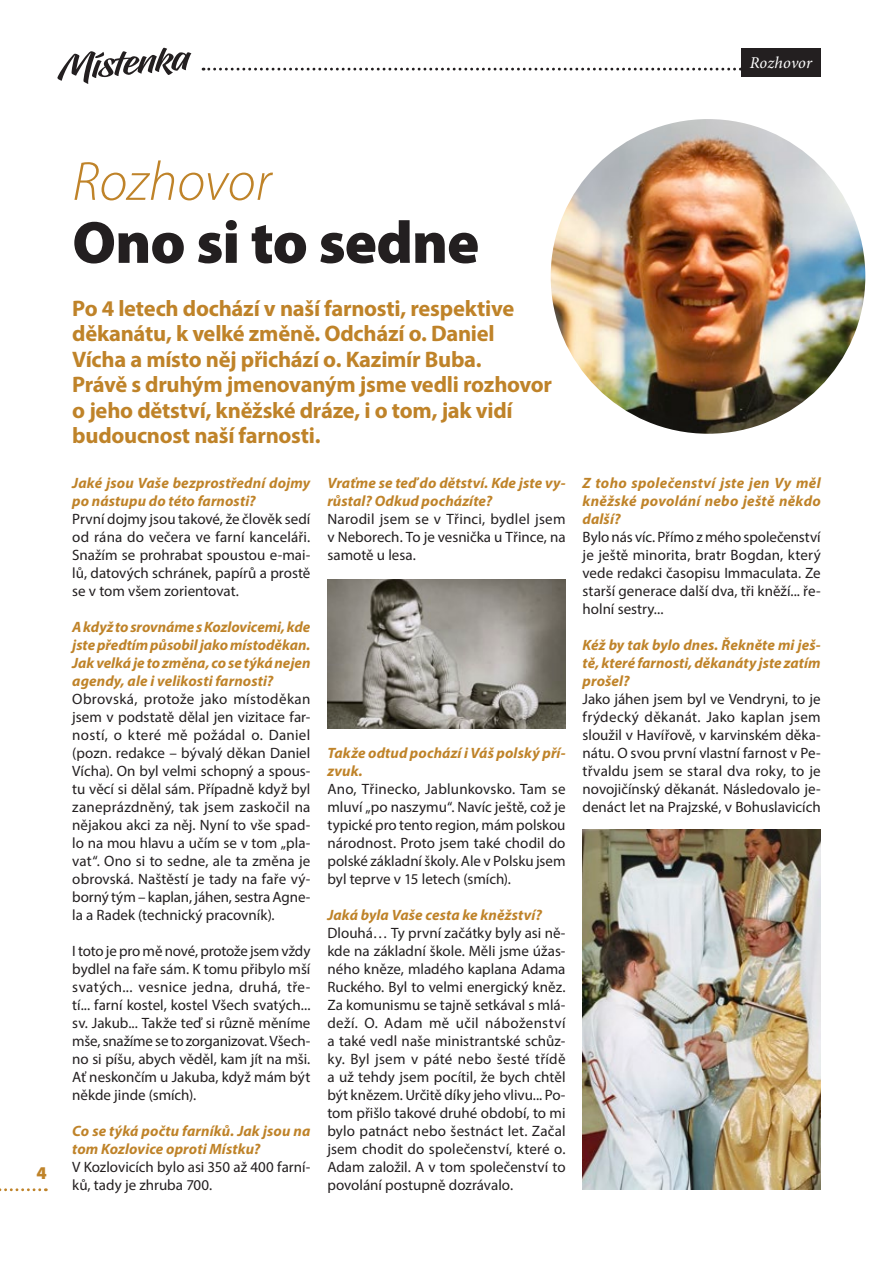
<style>
.page{position:relative;width:893px;height:1263px;background:#fff}
.page>*{position:absolute;margin:0;border:0;box-sizing:border-box;transform-origin:0 0}
.t1{font:900 60px "Myriad Pro";letter-spacing:-.015em;color:#231f20}
.t2{font:italic 300 55.5px "Myriad Pro";color:#bf8329}
.t3{font:700 22.5px/25.5px "Myriad Pro";letter-spacing:-.015em;color:#bf8329}
.t4{font:900 18px "Myriad Pro";color:#bf8329}
.t5{font:italic 16.5px "Minion Pro";letter-spacing:.005em;color:#fff}
.t6{font:15px/18px "Myriad Pro";color:#231f20;text-align:justify}
.t7{font:italic 700 15px/18px "Myriad Pro";letter-spacing:.005em;color:#bf8329}
</style>
<div class="page">
<svg style="left:203px;top:68px;width:538px;height:3px"></svg>
<svg style="left:57px;top:48px;width:134px;height:36px"></svg>
<svg style="left:0;top:1188px;width:46px;height:3px"></svg>
<div style="left:741px;top:48px;width:80px;height:29px;background:#231f20"></div>
<img style="left:551px;top:119px;width:314px;height:315px;border-radius:157px">
<img style="left:583px;top:829px;width:238px;height:361px">
<img style="left:327px;top:579px;width:239px;height:150px">
<p class="t5" style="left:750px;top:52px;width:64px">Rozhovor</p>
<p class="t4" style="left:36px;top:1162px;width:12px">4</p>
<h2 class="t2" style="left:72px;top:148px;width:201px">Rozhovor</h2>
<h1 class="t1" style="left:72px;top:209px;width:409px">Ono si to sedne</h1>
<p class="t3" style="left:72px;top:295px;width:481px">Po 4 letech dochází v naší farnosti, respektive děkanátu, k velké změně. Odchází o. Daniel Vícha a místo něj přichází o. Kazimír Buba.<br>Právě s druhým jmenovaným jsme vedli rozhovor o jeho dětství, kněžské dráze, i o tom, jak vidí budoucnost naší farnosti.</p>
<p class="t7" style="left:72px;top:473px;width:240px">Jaké jsou Vaše bezprostřední dojmy po nástupu do této farnosti?</p>
<p class="t6" style="left:72px;top:509px;width:240px">První dojmy jsou takové, že člověk sedí od rána do večera ve farní kanceláři.<br>Snažím se prohrabat spoustou e-mai&shy;lů, datových schránek, papírů a prostě se v tom všem zorientovat.</p>
<p class="t7" style="left:72px;top:617px;width:240px;text-align:justify">A když to srovnáme s Kozlovicemi, kde jste předtím působil jako místoděkan.<br>Jak velká je to změna, co se týká nejen agendy, ale i velikosti farnosti?</p>
<p class="t6" style="left:72px;top:689px;width:240px">Obrovská, protože jako místoděkan jsem v podstatě dělal jen vizitace far&shy;ností, o které mě požádal o. Daniel (pozn. redakce – bývalý děkan Daniel Vícha). On byl velmi schopný a spous&shy;tu věcí si dělal sám. Případně když byl zaneprázdněný, tak jsem zaskočil na nějakou akci za něj. Nyní to vše spad&shy;lo na mou hlavu a učím se v tom „pla&shy;vat“. Ono si to sedne, ale ta změna je obrovská. Naštěstí je tady na faře vý&shy;borný tým – kaplan, jáhen, sestra Agne&shy;la a Radek (technický pracovník).</p>
<p class="t6" style="left:72px;top:941px;width:240px">I toto je pro mě nové, protože jsem vždy bydlel na faře sám. K tomu přibylo mší svatých... vesnice jedna, druhá, tře&shy;tí... farní kostel, kostel Všech svatých... sv. Jakub... Takže teď si různě měníme mše, snažíme se to zorganizovat. Všech&shy;no si píšu, abych věděl, kam jít na mši.<br>Ať neskončím u Jakuba, když mám být někde jinde (smích).</p>
<p class="t7" style="left:72px;top:1121px;width:240px">Co se týká počtu farníků. Jak jsou na tom Kozlovice oproti Místku?</p>
<p class="t6" style="left:72px;top:1157px;width:240px">V Kozlovicích bylo asi 350 až 400 farní&shy;ků, tady je zhruba 700.</p>
<p class="t7" style="left:327px;top:473px;width:240px">Vraťme se teď do dětství. Kde jste vy&shy;růstal? Odkud pocházíte?</p>
<p class="t6" style="left:327px;top:509px;width:240px">Narodil jsem se v Třinci, bydlel jsem v Neborech. To je vesnička u Třince, na samotě u lesa.</p>
<p class="t7" style="left:327px;top:743px;width:240px">Takže odtud pochází i Váš polský pří&shy;zvuk.</p>
<p class="t6" style="left:327px;top:779px;width:240px">Ano, Třinecko, Jablunkovsko. Tam se mluví „po naszymu“. Navíc ještě, což je typické pro tento region, mám polskou národnost. Proto jsem také chodil do polské základní školy. Ale v Polsku jsem byl teprve v 15 letech (smích).</p>
<p class="t7" style="left:327px;top:905px;width:216px">Jaká byla Vaše cesta ke kněžství?</p>
<p class="t6" style="left:327px;top:923px;width:240px">Dlouhá… Ty první začátky byly asi ně&shy;kde na základní škole. Měli jsme úžas&shy;ného kněze, mladého kaplana Adama Ruckého. Byl to velmi energický kněz.<br>Za komunismu se tajně setkával s mlá&shy;deží. O. Adam mě učil náboženství a také vedl naše ministrantské schůz&shy;ky. Byl jsem v páté nebo šesté třídě a už tehdy jsem pocítil, že bych chtěl být knězem. Určitě díky jeho vlivu... Po&shy;tom přišlo takové druhé období, to mi bylo patnáct nebo šestnáct let. Začal jsem chodit do společenství, které o.<br>Adam založil. A v tom společenství to povolání postupně dozrávalo.</p>
<p class="t7" style="left:583px;top:473px;width:240px;text-align:justify">Z toho společenství jste jen Vy měl kněžské povolání nebo ještě někdo další?</p>
<p class="t6" style="left:583px;top:527px;width:240px">Bylo nás víc. Přímo z mého společenství je ještě minorita, bratr Bogdan, který vede redakci časopisu Immaculata. Ze starší generace další dva, tři kněží... ře&shy;holní sestry...</p>
<p class="t7" style="left:583px;top:635px;width:240px;text-align:justify">Kéž by tak bylo dnes. Řekněte mi ješ&shy;tě, které farnosti, děkanáty jste zatím prošel?</p>
<p class="t6" style="left:583px;top:689px;width:240px">Jako jáhen jsem byl ve Vendryni, to je frýdecký děkanát. Jako kaplan jsem sloužil v Havířově, v karvinském děka&shy;nátu. O svou první vlastní farnost v Pe&shy;třvaldu jsem se staral dva roky, to je novojičínský děkanát. Následovalo je&shy;denáct let na Prajzské, v Bohuslavicích</p>
</div>
